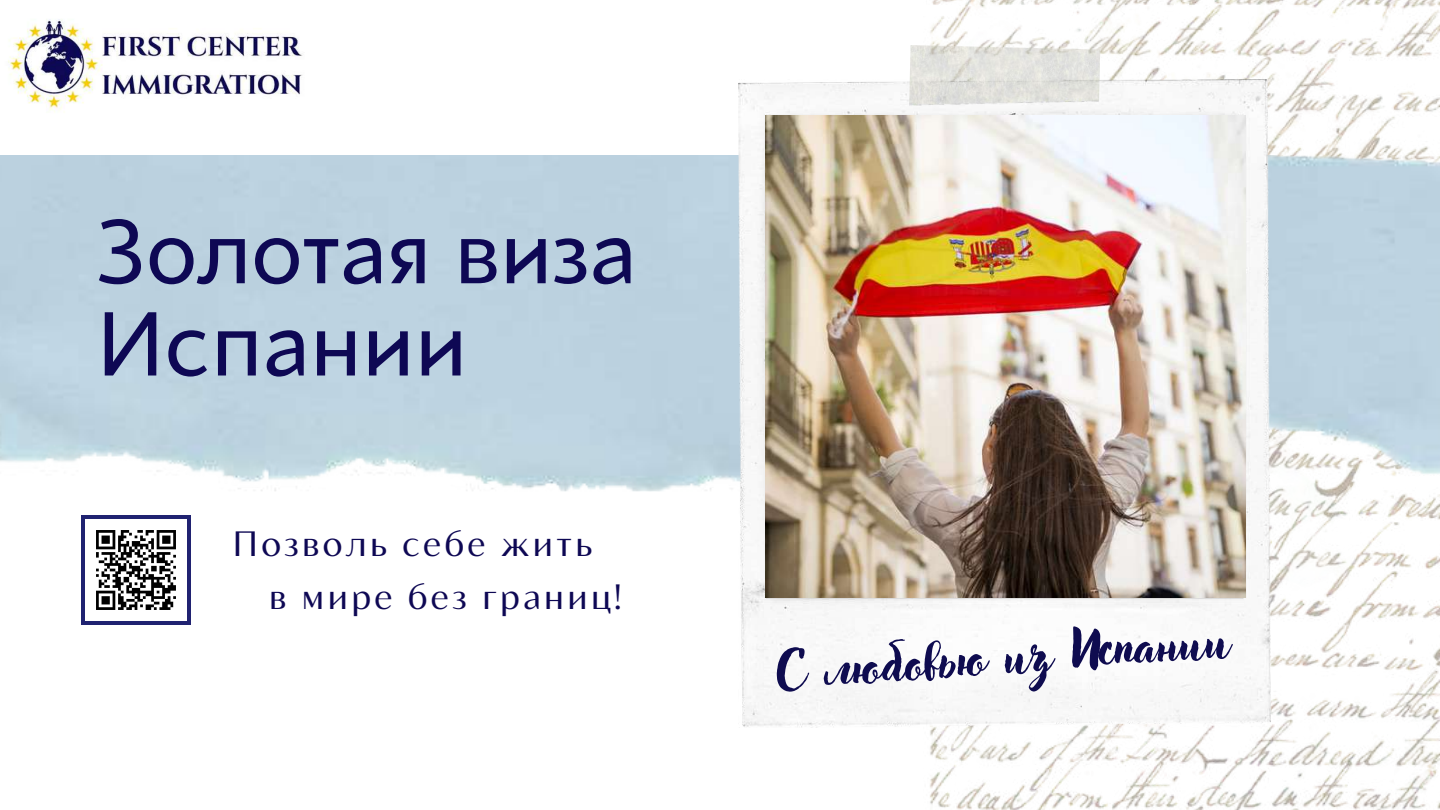
<style>
.page{position:relative;width:1440px;height:810px;background:#fff}
.page>*{position:absolute;margin:0;border:0;box-sizing:border-box;transform-origin:0 0}
.t1{font:90px/92.2px "Blacker Sans Pro";color:#0e0854}
.t2{font:50px "Adlery Pro Swash";color:#0f0c50}
.t3{font:35px/53.2px "Blacker Sans Text";letter-spacing:.1em;color:#0e0854}
</style>
<div class="page">
<img style="left:8px;top:19px;width:295px;height:93px">
<img style="left:811px;top:0;width:629px;height:810px">
<img style="left:0;top:155px;width:1440px;height:343px">
<img style="left:738px;top:79px;width:533px;height:648px">
<img style="left:909px;top:45px;width:191px;height:68px">
<svg style="left:81px;top:515px;width:109px;height:109px;fill:#202271"></svg>
<img style="left:766px;top:115px;width:479px;height:482px">
<img style="left:86px;top:520px;width:100px;height:100px">
<h1 class="t1" style="left:96px;top:202px;width:542px">Золотая виза<br>Испании</h1>
<p class="t3" style="left:269px;top:516px;width:354px;text-indent:-36px">Позволь себе жить<br>в мире без границ!</p>
<h2 class="t2" style="left:776px;top:648px;width:455px;rotate:-4deg">С любовью из Испании</h2>
</div>
